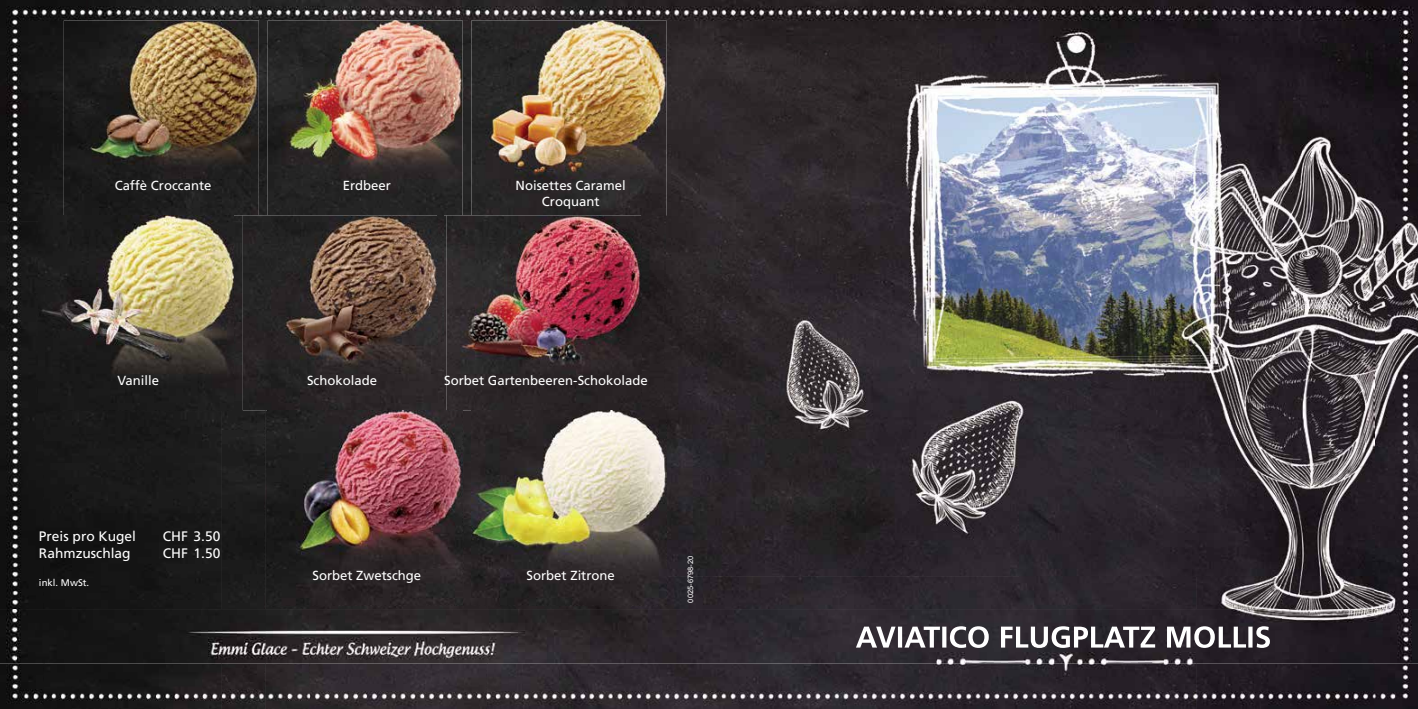
<style>
.page{position:relative;width:1418px;height:709px;background:#fff}
.page>*{position:absolute;margin:0;border:0;box-sizing:border-box;transform-origin:0 0}
.t1{font:13.75px "Frutiger LT Com";color:#fff}
.t2{font:13.12px/15.8px "Frutiger LT Com";color:#fff;text-align:center}
.t3{font:9.62px "Frutiger LT Com";color:#fff}
.t4{font:7.5px "Arial";color:#fff}
</style>
<div class="page">
<img style="left:0;top:0;width:88px;height:221px">
<img style="left:88px;top:0;width:1329px;height:44px">
<img style="left:234px;top:44px;width:34px;height:177px">
<img style="left:443px;top:44px;width:44px;height:665px">
<img style="left:665px;top:44px;width:708px;height:532px">
<img style="left:1373px;top:44px;width:44px;height:665px">
<img style="left:243px;top:215px;width:200px;height:195px">
<img style="left:446px;top:215px;width:219px;height:195px">
<img style="left:0;top:221px;width:44px;height:488px">
<img style="left:222px;top:221px;width:44px;height:488px">
<div style="left:44px;top:410px;width:178px;height:299px;background:#181818"></div>
<img style="left:265px;top:410px;width:45px;height:299px">
<img style="left:310px;top:605px;width:133px;height:104px">
<img style="left:487px;top:576px;width:887px;height:133px">
<img style="left:64px;top:20px;width:195px;height:195px">
<img style="left:268px;top:20px;width:194px;height:195px">
<img style="left:471px;top:20px;width:195px;height:195px">
<img style="left:39px;top:215px;width:195px;height:195px">
<img style="left:268px;top:410px;width:194px;height:195px">
<img style="left:471px;top:410px;width:195px;height:195px">
<img style="left:0;top:609px;width:1417px;height:54px">
<img style="left:856px;top:626px;width:413px;height:22px">
<p class="t2" style="left:115px;top:177px;width:98px">Caffè Croccante</p>
<p class="t2" style="left:343px;top:177px;width:50px">Erdbeer</p>
<p class="t2" style="left:515px;top:177px;width:112px">Noisettes Caramel<br>Croquant</p>
<p class="t2" style="left:117px;top:372px;width:43px">Vanille</p>
<p class="t2" style="left:307px;top:372px;width:72px">Schokolade</p>
<p class="t2" style="left:444px;top:372px;width:205px">Sorbet Gartenbeeren-Schokolade</p>
<p class="t1" style="left:39px;top:528px;width:99px">Preis pro Kugel</p>
<p class="t1" style="left:163px;top:528px;width:59px">CHF 3.50</p>
<p class="t1" style="left:39px;top:545px;width:93px">Rahmzuschlag</p>
<p class="t1" style="left:163px;top:545px;width:59px">CHF 1.50</p>
<p class="t3" style="left:39px;top:576px;width:52px">inkl. MwSt.</p>
<p class="t2" style="left:312px;top:567px;width:110px">Sorbet Zwetschge</p>
<p class="t2" style="left:526px;top:567px;width:90px">Sorbet Zitrone</p>
<p class="t4" style="left:685px;top:602px;width:48px;rotate:-90deg">0025-6798-20</p>
</div>
